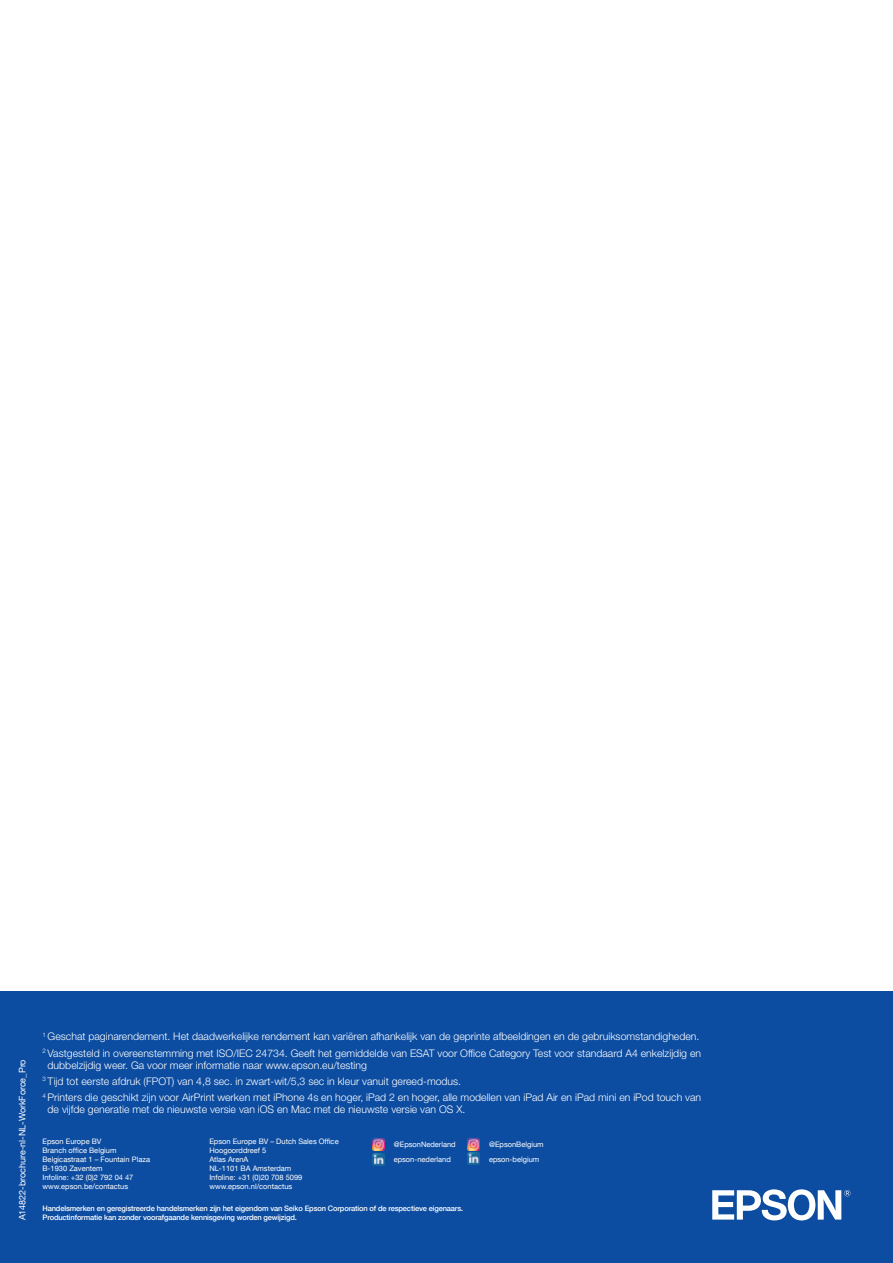
<style>
.page{position:relative;width:893px;height:1263px;background:#fff}
.page>*{position:absolute;margin:0;border:0;box-sizing:border-box;transform-origin:0 0}
.t1{font:300 10.5px/12px "Helvetica Neue LT Pro";color:#fff}
.t2{font:9px "Helvetica Neue";color:#fff}
.t3{font:7.5px "Helvetica Neue LT Com";color:#fff}
.t4{font:500 7.5px "Helvetica Neue LT Com";letter-spacing:-.02em;color:#fff}
</style>
<div class="page">
<div style="left:0;top:991px;width:893px;height:272px;background:#0d4da1"></div>
<svg style="left:372px;top:1138px;width:12px;height:27px"></svg>
<svg style="left:468px;top:1138px;width:12px;height:27px"></svg>
<svg style="left:712px;top:1189px;width:138px;height:31px"></svg>
<p class="t2" style="left:16px;top:1220px;width:163px;rotate:-90deg">A14822-brochure-nl-NL-WorkForce_Pro</p>
<p class="t1" style="left:43px;top:1030px;width:658px"><sup>1</sup> Geschat paginarendement. Het daadwerkelijke rendement kan variëren afhankelijk van de geprinte afbeeldingen en de gebruiksomstandigheden.</p>
<p class="t1" style="left:48px;top:1047px;width:655px;text-indent:-5px"><sup>2</sup> Vastgesteld in overeenstemming met ISO/IEC 24734. Geeft het gemiddelde van ESAT voor Office Category Test voor standaard A4 enkelzijdig en dubbelzijdig weer. Ga voor meer informatie naar www.epson.eu/testing</p>
<p class="t1" style="left:43px;top:1075px;width:420px"><sup>3</sup> Tijd tot eerste afdruk (FPOT) van 4,8 sec. in zwart-wit/5,3 sec in kleur vanuit gereed-modus.</p>
<p class="t1" style="left:48px;top:1091px;width:655px;text-indent:-5px"><sup>4</sup> Printers die geschikt zijn voor AirPrint werken met iPhone 4s en hoger, iPad 2 en hoger, alle modellen van iPad Air en iPad mini en iPod touch van de vijfde generatie met de nieuwste versie van iOS en Mac met de nieuwste versie van OS X.</p>
<p class="t3" style="left:209px;top:1136px;width:131px">Epson Europe BV – Dutch Sales Office</p>
<p class="t3" style="left:209px;top:1145px;width:59px">Hoogoorddreef 5</p>
<p class="t3" style="left:209px;top:1154px;width:41px">Atlas ArenA</p>
<p class="t3" style="left:209px;top:1163px;width:83px">NL-1101 BA Amsterdam</p>
<p class="t3" style="left:209px;top:1172px;width:95px">Infoline: +31 (0)20 708 5099</p>
<p class="t3" style="left:209px;top:1181px;width:85px">www.epson.nl/contactus</p>
<p class="t4" style="left:43px;top:1204px;width:422px">Handelsmerken en geregistreerde handelsmerken zijn het eigendom van Seiko Epson Corporation of de respectieve eigenaars.</p>
<p class="t4" style="left:43px;top:1213px;width:256px">Productinformatie kan zonder voorafgaande kennisgeving worden gewijzigd.</p>
<p class="t3" style="left:43px;top:1136px;width:61px">Epson Europe BV</p>
<p class="t3" style="left:43px;top:1145px;width:76px">Branch office Belgium</p>
<p class="t3" style="left:43px;top:1154px;width:109px">Belgicastraat 1 – Fountain Plaza</p>
<p class="t3" style="left:43px;top:1163px;width:62px">B-1930 Zaventem</p>
<p class="t3" style="left:43px;top:1172px;width:92px">Infoline: +32 (0)2 792 04 47</p>
<p class="t3" style="left:43px;top:1181px;width:87px">www.epson.be/contactus</p>
<p class="t3" style="left:394px;top:1139px;width:63px">@EpsonNederland</p>
<p class="t3" style="left:489px;top:1139px;width:56px">@EpsonBelgium</p>
<p class="t3" style="left:394px;top:1154px;width:59px">epson-nederland</p>
<p class="t3" style="left:489px;top:1154px;width:52px">epson-belgium</p>
</div>
